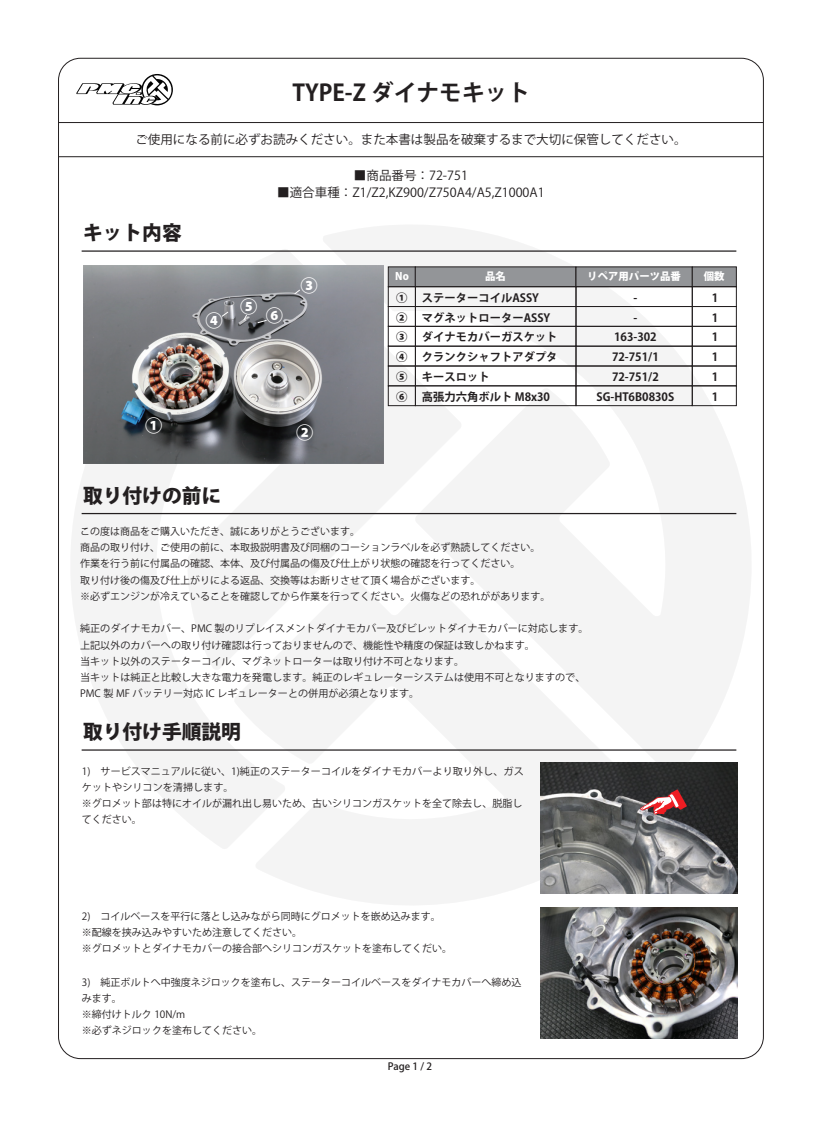
<style>
.page{position:relative;width:822px;height:1130px;background:#fff}
.page>*{position:absolute;margin:0;border:0;box-sizing:border-box;transform-origin:0 0}
.t1{font:700 22.75px "Koz Go Pr 6 N";color:#231f20}
.t2{font:800 19.75px "Koz Go Pr 6 N";color:#231f20}
.t3{font:800 17.25px "Koz Go Pr 6 N";color:#fff}
.t4{font:12.5px "Koz Go Pr 6 N";color:#231f20}
.t5{font:700 11.25px/19.8px "Koz Go Pr 6 N";color:#231f20}
.t6{font:800 11.25px/19.8px "Koz Go Pr 6 N";color:#231f20;text-align:justify}
.t7{font:800 10.38px "Koz Go Pr 6 N";color:#fff}
.t8{font:10px/16.2px "Koz Go Pr 6 N";color:#231f20}
.t9{font:10px/16.2px "Koz Go Pro";color:#231f20}
.t10{font:500 10px "Koz Go Pr 6 N";color:#231f20}
</style>
<div class="page">
<hr style="left:11px;top:565px;width:30px;height:1px;background:#000">
<hr style="left:33px;top:520px;width:1px;height:90px;background:#000">
<hr style="left:781px;top:565px;width:30px;height:1px;background:#000">
<hr style="left:788px;top:520px;width:1px;height:90px;background:#000">
<hr style="left:366px;top:33px;width:90px;height:1px;background:#000">
<hr style="left:410px;top:11px;width:1px;height:30px;background:#000">
<hr style="left:366px;top:1096px;width:90px;height:1px;background:#000">
<hr style="left:410px;top:1089px;width:1px;height:30px;background:#000">
<svg style="left:76px;top:74px;width:97px;height:31px"></svg>
<svg style="left:71px;top:249px;width:251px;height:600px;fill:#f4f4f4"></svg>
<svg style="left:234px;top:579px;width:418px;height:326px;fill:#f4f4f4"></svg>
<svg style="left:322px;top:225px;width:429px;height:553px;fill:#f4f4f4"></svg>
<hr style="left:58px;top:156px;width:705px;height:1px;background:#231f20">
<hr style="left:58px;top:122px;width:705px;height:1px;background:#231f20">
<img style="left:83px;top:266px;width:300px;height:197px">
<svg style="left:221px;top:311px;width:7px;height:6px"></svg>
<svg style="left:243px;top:314px;width:4px;height:7px"></svg>
<svg style="left:257px;top:319px;width:10px;height:4px"></svg>
<img style="left:540px;top:907px;width:197px;height:131px">
<hr style="left:82px;top:250px;width:654px;height:2px;background:#231f20">
<hr style="left:82px;top:513px;width:654px;height:1px;background:#231f20">
<hr style="left:82px;top:749px;width:654px;height:1px;background:#231f20">
<div style="left:388px;top:266px;width:27px;height:21px;background:#939598"></div>
<div style="left:415px;top:266px;width:161px;height:21px;background:#939598"></div>
<div style="left:575px;top:266px;width:117px;height:21px;background:#939598"></div>
<div style="left:388px;top:286px;width:27px;height:21px;border:1px solid #231f20"></div>
<div style="left:415px;top:286px;width:161px;height:21px;border:1px solid #231f20"></div>
<div style="left:575px;top:286px;width:117px;height:21px;border:1px solid #231f20"></div>
<div style="left:388px;top:306px;width:27px;height:21px;border:1px solid #231f20"></div>
<div style="left:415px;top:306px;width:161px;height:21px;border:1px solid #231f20"></div>
<div style="left:575px;top:306px;width:117px;height:21px;border:1px solid #231f20"></div>
<div style="left:388px;top:326px;width:27px;height:20px;border:1px solid #231f20"></div>
<div style="left:415px;top:326px;width:161px;height:20px;border:1px solid #231f20"></div>
<div style="left:575px;top:326px;width:117px;height:20px;border:1px solid #231f20"></div>
<div style="left:388px;top:346px;width:27px;height:20px;border:1px solid #231f20"></div>
<div style="left:415px;top:346px;width:161px;height:20px;border:1px solid #231f20"></div>
<div style="left:575px;top:346px;width:117px;height:20px;border:1px solid #231f20"></div>
<div style="left:388px;top:366px;width:27px;height:20px;border:1px solid #231f20"></div>
<div style="left:415px;top:366px;width:161px;height:20px;border:1px solid #231f20"></div>
<div style="left:575px;top:366px;width:117px;height:20px;border:1px solid #231f20"></div>
<div style="left:388px;top:385px;width:27px;height:21px;border:1px solid #231f20"></div>
<div style="left:415px;top:385px;width:161px;height:21px;border:1px solid #231f20"></div>
<div style="left:575px;top:385px;width:117px;height:21px;border:1px solid #231f20"></div>
<div style="left:691px;top:266px;width:45px;height:21px;background:#939598"></div>
<div style="left:691px;top:286px;width:45px;height:21px;border:1px solid #231f20"></div>
<div style="left:691px;top:306px;width:45px;height:21px;border:1px solid #231f20"></div>
<div style="left:691px;top:326px;width:45px;height:20px;border:1px solid #231f20"></div>
<div style="left:691px;top:346px;width:45px;height:20px;border:1px solid #231f20"></div>
<div style="left:691px;top:366px;width:45px;height:20px;border:1px solid #231f20"></div>
<div style="left:691px;top:385px;width:45px;height:21px;border:1px solid #231f20"></div>
<svg style="left:294px;top:289px;width:6px;height:5px"></svg>
<img style="left:540px;top:762px;width:197px;height:131px">
<svg style="left:639px;top:789px;width:47px;height:25px"></svg>
<h1 class="t1" style="left:292px;top:80px;width:239px">TYPE-Z ダイナモキット</h1>
<p class="t4" style="left:135px;top:133px;width:552px">ご使用になる前に必ずお読みください。また本書は製品を破棄するまで大切に保管してください。</p>
<h2 class="t2" style="left:83px;top:222px;width:100px">キット内容</h2>
<p class="t4" style="left:354px;top:168px;width:115px">■商品番号：72-751</p>
<p class="t4" style="left:277px;top:186px;width:269px">■適合車種：Z1/Z2,KZ900/Z750A4/A5,Z1000A1</p>
<h3 class="t3" style="left:205px;top:311px;width:19px">④</h3>
<h3 class="t3" style="left:240px;top:297px;width:19px">⑤</h3>
<h3 class="t3" style="left:266px;top:305px;width:19px">⑥</h3>
<h3 class="t3" style="left:300px;top:276px;width:19px">③</h3>
<p class="t7" style="left:395px;top:270px;width:15px">No</p>
<p class="t7" style="left:485px;top:270px;width:22px">品名</p>
<p class="t7" style="left:587px;top:270px;width:95px">リペア用パーツ品番</p>
<p class="t6" style="left:396px;top:288px;width:13px">①<br>②<br>③<br>④<br>⑤<br>⑥</p>
<p class="t5" style="left:421px;top:288px;width:137px">ステーターコイルASSY<br>マグネットローターASSYダイナモカバーガスケットクランクシャフトアダプタキースロット<br>高張力六角ボルト M8x30</p>
<p class="t5" style="left:596px;top:288px;width:79px;text-align:center">-<br>-<br>163-302<br>72-751/1<br>72-751/2<br>SG-HT6B0830S</p>
<h3 class="t3" style="left:145px;top:416px;width:19px">①</h3>
<h3 class="t3" style="left:296px;top:423px;width:19px">②</h3>
<h2 class="t2" style="left:83px;top:484px;width:140px">取り付けの前に</h2>
<p class="t8" style="left:80px;top:523px;width:472px">この度は商品をご購入いただき、誠にありがとうございます。<br>商品の取り付け、ご使用の前に、本取扱説明書及び同梱のコーションラベルを必ず熟読してください。作業を行う前に付属品の確認、本体、及び付属品の傷及び仕上がり状態の確認を行ってください。<br>取り付け後の傷及び仕上がりによる返品、交換等はお断りさせて頂く場合がございます。<br>※必ずエンジンが冷えていることを確認してから作業を行ってください。火傷などの恐れががあります。</p>
<p class="t9" style="left:80px;top:621px;width:510px">純正のダイナモカバー、PMC 製のリプレイスメントダイナモカバー及びビレットダイナモカバーに対応します。上記以外のカバーへの取り付け確認は行っておりませんので、機能性や精度の保証は致しかねます。<br>当キット以外のステーターコイル、マグネットローターは取り付け不可となります。<br>当キットは純正と比較し大きな電力を発電します。純正のレギュレーターシステムは使用不可となりますので、PMC 製 MF バッテリー対応 IC レギュレーターとの併用が必須となります。</p>
<h2 class="t2" style="left:83px;top:720px;width:159px">取り付け手順説明</h2>
<p class="t9" style="left:82px;top:763px;width:443px">1)　サービスマニュアルに従い、1)純正のステーターコイルをダイナモカバーより取り外し、ガスケットやシリコンを清掃します。<br>※グロメット部は特にオイルが漏れ出し易いため、古いシリコンガスケットを全て除去し、脱脂してください。</p>
<p class="t7" style="left:703px;top:270px;width:22px">個数</p>
<p class="t5" style="left:711px;top:288px;width:8px;text-align:justify">1<br>1<br>1<br>1<br>1<br>1</p>
<p class="t8" style="left:82px;top:907px;width:371px">2)　コイルベースを平行に落とし込みながら同時にグロメットを嵌め込みます。※配線を挟み込みやすいため注意してください。<br>※グロメットとダイナモカバーの接合部へシリコンガスケットを塗布してくだい。</p>
<p class="t8" style="left:82px;top:974px;width:441px">3)　純正ボルトへ中強度ネジロックを塗布し、ステーターコイルベースをダイナモカバーへ締め込みます。<br>※締付けトルク 10N/m<br>※必ずネジロックを塗布してください。</p>
<p class="t10" style="left:387px;top:1060px;width:46px">Page 1 / 2</p>
</div>
